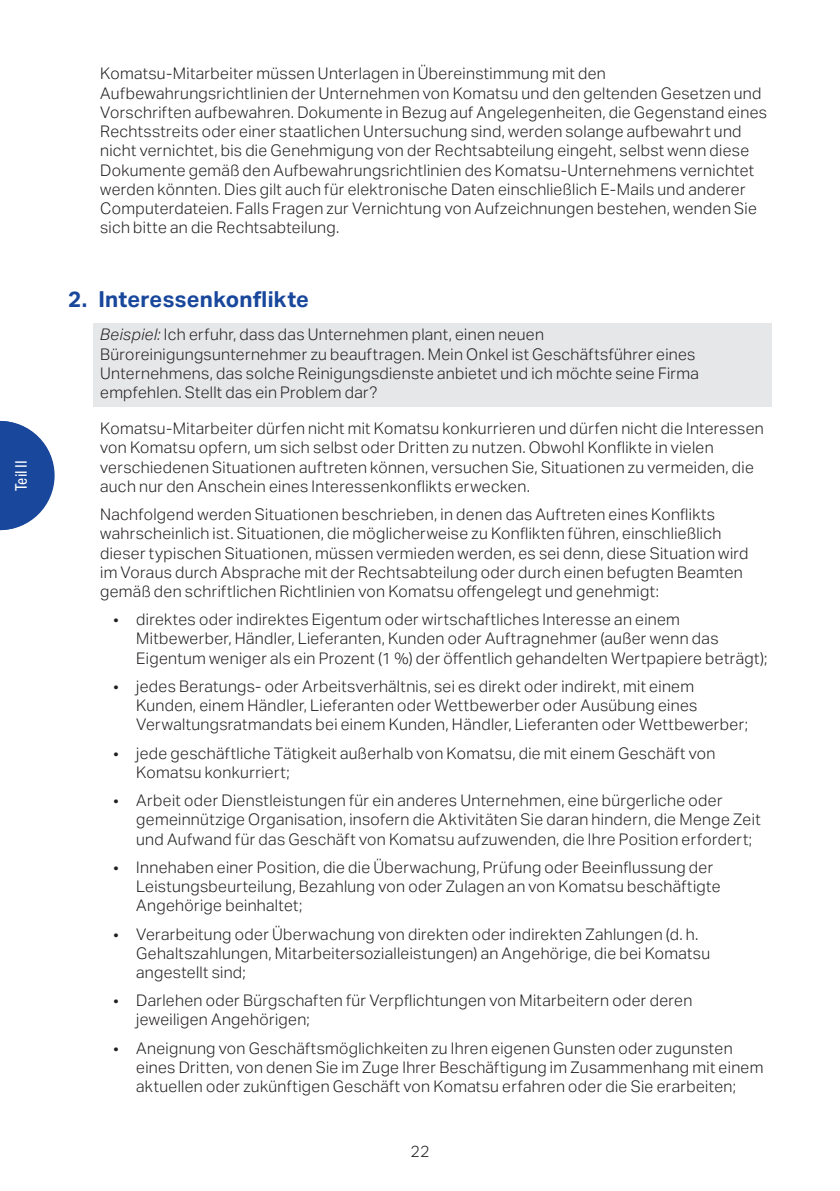
<style>
.page{position:relative;width:840px;height:1191px;background:#fff}
.page>*{position:absolute;margin:0;border:0;box-sizing:border-box;transform-origin:0 0}
.t1{font:700 22px "Aktiv Grotesk";letter-spacing:.01em;color:#18479c}
.t2{font:300 16px/19.2px "Aktiv Grotesk";letter-spacing:.02em;color:#231f20}
.t3{font:16px "Aktiv Grotesk Cd";letter-spacing:.01em;color:#fff}
.s1{font-style:italic}
</style>
<div class="page">
<div style="left:94px;top:323px;width:677px;height:84px;background:#e6e7e9"></div>
<svg style="left:0;top:421px;width:55px;height:109px"></svg>
<p class="t3" style="left:12px;top:491px;width:33px;rotate:-90deg">Teil II</p>
<p class="t2" style="left:100px;top:64px;width:668px">Komatsu-Mitarbeiter müssen Unterlagen in Übereinstimmung mit den Aufbewahrungsrichtlinien der Unternehmen von Komatsu und den geltenden Gesetzen und Vorschriften aufbewahren. Dokumente in Bezug auf Angelegenheiten, die Gegenstand eines Rechtsstreits oder einer staatlichen Untersuchung sind, werden solange aufbewahrt und nicht vernichtet, bis die Genehmigung von der Rechtsabteilung eingeht, selbst wenn diese Dokumente gemäß den Aufbewahrungsrichtlinien des Komatsu-Unternehmens vernichtet werden könnten. Dies gilt auch für elektronische Daten einschließlich E-Mails und anderer Computerdateien. Falls Fragen zur Vernichtung von Aufzeichnungen bestehen, wenden Sie sich bitte an die Rechtsabteilung.</p>
<h1 class="t1" style="left:68px;top:286px;width:242px">2. Interessenkonflikte</h1>
<p class="t2" style="left:100px;top:325px;width:600px"><span class="s1">Beispiel:</span> Ich erfuhr, dass das Unternehmen plant, einen neuen Büroreinigungsunternehmer zu beauftragen. Mein Onkel ist Geschäftsführer eines Unternehmens, das solche Reinigungsdienste anbietet und ich möchte seine Firma empfehlen. Stellt das ein Problem dar?</p>
<p class="t2" style="left:100px;top:419px;width:664px">Komatsu-Mitarbeiter dürfen nicht mit Komatsu konkurrieren und dürfen nicht die Interessen von Komatsu opfern, um sich selbst oder Dritten zu nutzen. Obwohl Konflikte in vielen verschiedenen Situationen auftreten können, versuchen Sie, Situationen zu vermeiden, die auch nur den Anschein eines Interessenkonflikts erwecken.</p>
<p class="t2" style="left:100px;top:505px;width:649px">Nachfolgend werden Situationen beschrieben, in denen das Auftreten eines Konflikts wahrscheinlich ist. Situationen, die möglicherweise zu Konflikten führen, einschließlich dieser typischen Situationen, müssen vermieden werden, es sei denn, diese Situation wird im Voraus durch Absprache mit der Rechtsabteilung oder durch einen befugten Beamten gemäß den schriftlichen Richtlinien von Komatsu offengelegt und genehmigt:</p>
<p class="t2" style="left:136px;top:610px;width:632px;text-indent:-23px">• direktes oder indirektes Eigentum oder wirtschaftliches Interesse an einem<br>Mitbewerber, Händler, Lieferanten, Kunden oder Auftragnehmer (außer wenn das<br>Eigentum weniger als ein Prozent (1 %) der öffentlich gehandelten Wertpapiere beträgt);</p>
<p class="t2" style="left:136px;top:677px;width:613px;text-indent:-23px">• jedes Beratungs- oder Arbeitsverhältnis, sei es direkt oder indirekt, mit einem<br>Kunden, einem Händler, Lieferanten oder Wettbewerber oder Ausübung eines<br>Verwaltungsratmandats bei einem Kunden, Händler, Lieferanten oder Wettbewerber;</p>
<p class="t2" style="left:136px;top:743px;width:580px;text-indent:-23px">• jede geschäftliche Tätigkeit außerhalb von Komatsu, die mit einem Geschäft von<br>Komatsu konkurriert;</p>
<p class="t2" style="left:136px;top:791px;width:625px;text-indent:-23px">• Arbeit oder Dienstleistungen für ein anderes Unternehmen, eine bürgerliche oder gemeinnützige Organisation, insofern die Aktivitäten Sie daran hindern, die Menge Zeit und Aufwand für das Geschäft von Komatsu aufzuwenden, die Ihre Position erfordert;</p>
<p class="t2" style="left:136px;top:857px;width:585px;text-indent:-23px">• Innehaben einer Position, die die Überwachung, Prüfung oder Beeinflussung der<br>Leistungsbeurteilung, Bezahlung von oder Zulagen an von Komatsu beschäftigte<br>Angehörige beinhaltet;</p>
<p class="t2" style="left:136px;top:924px;width:575px;text-indent:-23px">• Verarbeitung oder Überwachung von direkten oder indirekten Zahlungen (d. h.<br>Gehaltszahlungen, Mitarbeitersozialleistungen) an Angehörige, die bei Komatsu angestellt sind;</p>
<p class="t2" style="left:136px;top:991px;width:557px;text-indent:-23px">• Darlehen oder Bürgschaften für Verpflichtungen von Mitarbeitern oder deren jeweiligen Angehörigen;</p>
<p class="t2" style="left:136px;top:1038px;width:628px;text-indent:-23px">• Aneignung von Geschäftsmöglichkeiten zu Ihren eigenen Gunsten oder zugunsten eines Dritten, von denen Sie im Zuge Ihrer Beschäftigung im Zusammenhang mit einem aktuellen oder zukünftigen Geschäft von Komatsu erfahren oder die Sie erarbeiten;</p>
<p class="t2" style="left:410px;top:1142px;width:21px">22</p>
</div>
